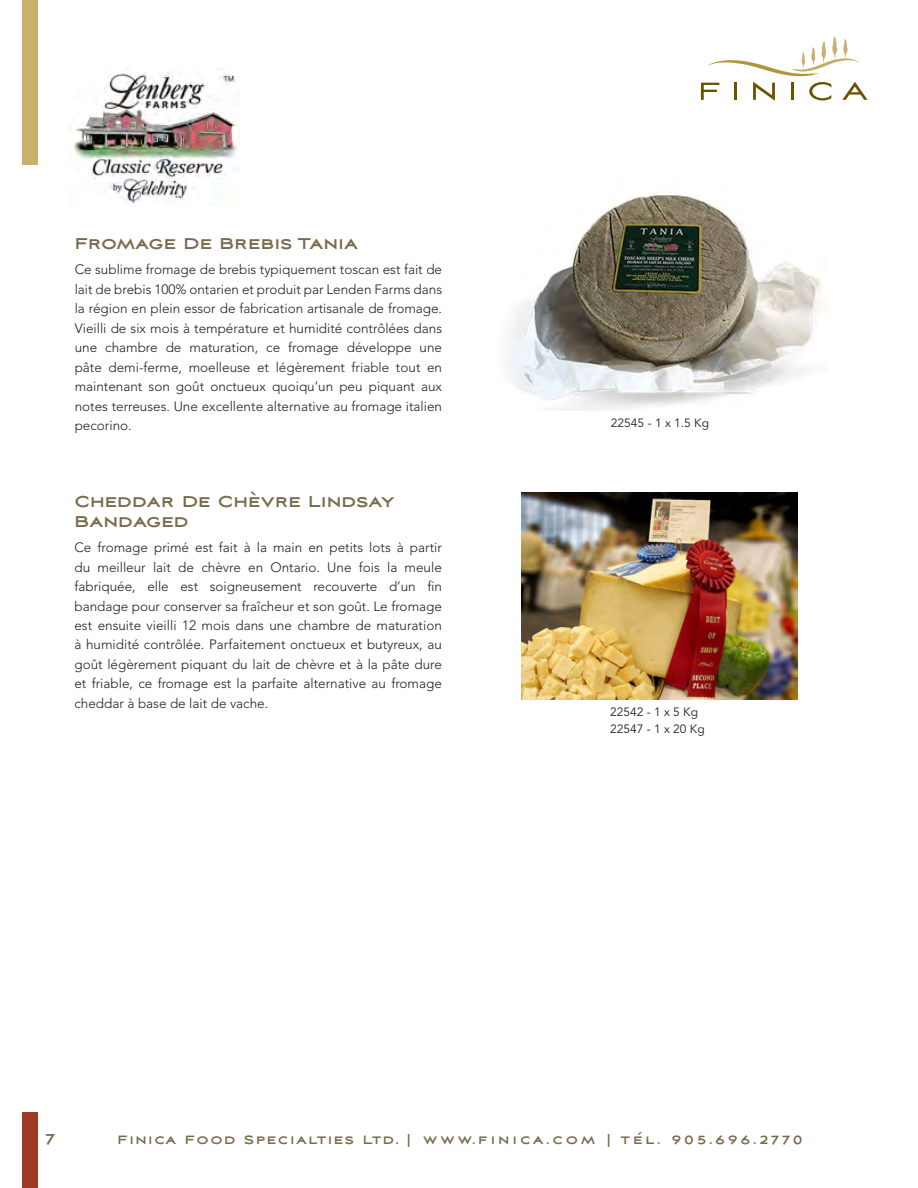
<style>
.page{position:relative;width:918px;height:1188px;background:#fff}
.page>*{position:absolute;margin:0;border:0;box-sizing:border-box;transform-origin:0 0}
.Product_Description{font:700 19.5px/19.5px "Aviano Sans";color:#796c4c}
.t1{font:700 18px "Aviano Sans";color:#796c4c}
.t2{font:700 15px "Aviano Sans";letter-spacing:.1em;color:#796c4c}
.Product_Description-2{font:300 13.5px/19.5px "Avenir LT Std";color:#231f20;text-align:justify}
.item_number{font:12px "Avenir LT Std";color:#231f20}
</style>
<div class="page">
<img style="left:509px;top:192px;width:313px;height:218px">
<img style="left:522px;top:492px;width:276px;height:208px">
<svg style="left:701px;top:83px;width:18px;height:17px"></svg>
<hr style="left:734px;top:83px;width:3px;height:17px;background:#6e5200">
<svg style="left:753px;top:82px;width:22px;height:19px"></svg>
<hr style="left:791px;top:83px;width:3px;height:17px;background:#6e5200">
<svg style="left:809px;top:82px;width:22px;height:19px"></svg>
<svg style="left:842px;top:82px;width:26px;height:18px"></svg>
<svg style="left:708px;top:37px;width:151px;height:39px"></svg>
<div style="left:22px;top:0;width:16px;height:164px;background:#c9b16d"></div>
<div style="left:22px;top:1112px;width:16px;height:76px;background:#9d3b24"></div>
<img style="left:70px;top:70px;width:169px;height:134px">
<p class="Product_Description" style="left:75px;top:233px;width:285px">Fromage De Brebis Tania</p>
<p class="Product_Description-2" style="left:75px;top:260px;width:369px">Ce sublime fromage de brebis typiquement toscan est fait de lait de brebis 100% ontarien et produit par Lenden Farms dans la région en plein essor de fabrication artisanale de fromage.<br>Vieilli de six mois à température et humidité contrôlées dans une chambre de maturation, ce fromage développe une pâte demi-ferme, moelleuse et légèrement friable tout en maintenant son goût onctueux quoiqu’un peu piquant aux notes terreuses. Une excellente alternative au fromage italien pecorino.</p>
<p class="Product_Description" style="left:74px;top:491px;width:322px">Cheddar De Chèvre Lindsay<br>Bandaged</p>
<p class="Product_Description-2" style="left:74px;top:538px;width:369px">Ce fromage primé est fait à la main en petits lots à partir du meilleur lait de chèvre en Ontario. Une fois la meule fabriquée, elle est soigneusement recouverte d’un fin bandage pour conserver sa fraîcheur et son goût. Le fromage est ensuite vieilli 12 mois dans une chambre de maturation à humidité contrôlée. Parfaitement onctueux et butyreux, au goût légèrement piquant du lait de chèvre et à la pâte dure et friable, ce fromage est la parfaite alternative au fromage cheddar à base de lait de vache.</p>
<p class="item_number" style="left:611px;top:416px;width:100px">22545 - 1 x 1.5 Kg</p>
<p class="item_number" style="left:610px;top:705px;width:90px">22542 - 1 x 5 Kg</p>
<p class="item_number" style="left:610px;top:722px;width:96px">22547 - 1 x 20 Kg</p>
<h2 class="t1" style="left:46px;top:1128px;width:11px">7</h2>
<p class="t2" style="left:118px;top:1131px;width:687px">Finica Food Specialties Ltd. | www.finica.com | tél. 905.696.2770</p>
</div>
